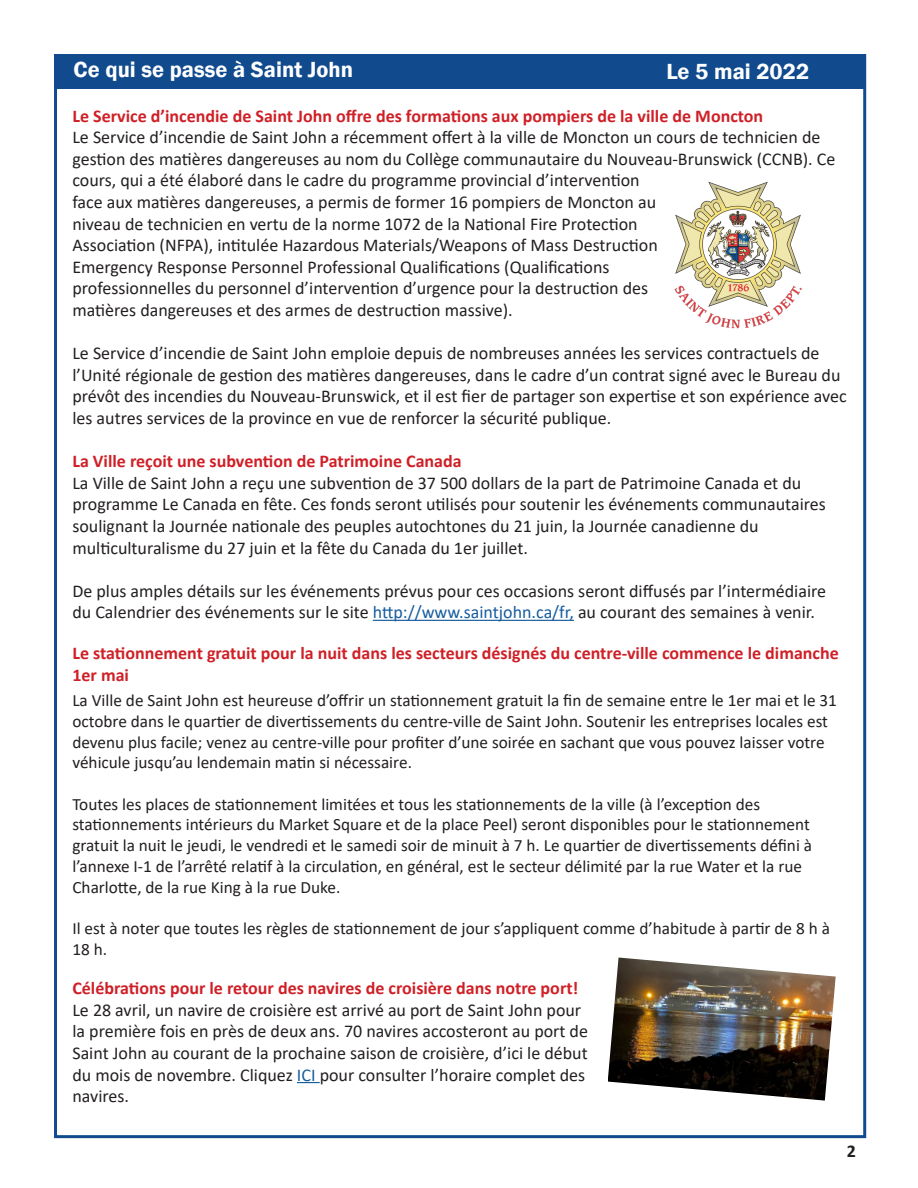
<style>
.page{position:relative;width:918px;height:1188px;background:#fff}
.page>*{position:absolute;margin:0;border:0;box-sizing:border-box;transform-origin:0 0}
.t1{font:600 22.5px "Franklin Gothic";color:#fff}
.Default_Calibri{font:18px/21.6px "Calibri";color:#231f20}
.Default_Calibri-2{font:700 18px/21.6px "Calibri";color:#cf2027}
.t2{font:700 18px "Calibri";color:#231f20}
.Default_Calibri-3{font:17.25px/20.7px "Calibri";color:#231f20}
.s1{color:#175d9e}
</style>
<div class="page">
<div style="left:54px;top:54px;width:810px;height:34px;background:#114b8e"></div>
<img style="left:674px;top:181px;width:128px;height:148px">
<img style="left:608px;top:958px;width:228px;height:143px">
<hr style="left:373px;top:620px;width:201px;height:1px;background:#175d9e">
<svg style="left:297px;top:1082px;width:23px;height:1px"></svg>
<p class="t1" style="left:74px;top:56px;width:281px">Ce qui se passe à Saint John</p>
<p class="t1" style="left:666px;top:57px;width:144px">Le 5 mai 2022</p>
<p class="Default_Calibri-2" style="left:72px;top:104px;width:692px">Le Service d’incendie de Saint John offre des formations aux pompiers de la ville de Moncton</p>
<p class="Default_Calibri" style="left:72px;top:126px;width:765px">Le Service d’incendie de Saint John a récemment offert à la ville de Moncton un cours de technicien de gestion des matières dangereuses au nom du Collège communautaire du Nouveau-Brunswick (CCNB). Ce cours, qui a été élaboré dans le cadre du programme provincial d’intervention<br>face aux matières dangereuses, a permis de former 16 pompiers de Moncton au<br>niveau de technicien en vertu de la norme 1072 de la National Fire Protection<br>Association (NFPA), intitulée Hazardous Materials/Weapons of Mass Destruction<br>Emergency Response Personnel Professional Qualifications (Qualifications<br>professionnelles du personnel d’intervention d’urgence pour la destruction des<br>matières dangereuses et des armes de destruction massive).</p>
<p class="Default_Calibri" style="left:72px;top:342px;width:776px">Le Service d’incendie de Saint John emploie depuis de nombreuses années les services contractuels de l’Unité régionale de gestion des matières dangereuses, dans le cadre d’un contrat signé avec le Bureau du prévôt des incendies du Nouveau-Brunswick, et il est fier de partager son expertise et son expérience avec les autres services de la province en vue de renforcer la sécurité publique.</p>
<p class="Default_Calibri-2" style="left:72px;top:450px;width:391px">La Ville reçoit une subvention de Patrimoine Canada</p>
<p class="Default_Calibri" style="left:72px;top:471px;width:755px">La Ville de Saint John a reçu une subvention de 37 500 dollars de la part de Patrimoine Canada et du programme Le Canada en fête. Ces fonds seront utilisés pour soutenir les événements communautaires soulignant la Journée nationale des peuples autochtones du 21 juin, la Journée canadienne du multiculturalisme du 27 juin et la fête du Canada du 1er juillet.</p>
<p class="Default_Calibri" style="left:72px;top:579px;width:755px">De plus amples détails sur les événements prévus pour ces occasions seront diffusés par l’intermédiaire du Calendrier des événements sur le site <span class="s1">http://www.saintjohn.ca/fr,</span> au courant des semaines à venir.</p>
<p class="Default_Calibri-2" style="left:72px;top:642px;width:768px">Le stationnement gratuit pour la nuit dans les secteurs désignés du centre-ville commence le dimanche<br>1er mai</p>
<p class="Default_Calibri-3" style="left:72px;top:690px;width:766px">La Ville de Saint John est heureuse d’offrir un stationnement gratuit la fin de semaine entre le 1er mai et le 31 octobre dans le quartier de divertissements du centre-ville de Saint John. Soutenir les entreprises locales est devenu plus facile; venez au centre-ville pour profiter d’une soirée en sachant que vous pouvez laisser votre véhicule jusqu’au lendemain matin si nécessaire.</p>
<p class="Default_Calibri-3" style="left:72px;top:793px;width:741px">Toutes les places de stationnement limitées et tous les stationnements de la ville (à l’exception des stationnements intérieurs du Market Square et de la place Peel) seront disponibles pour le stationnement gratuit la nuit le jeudi, le vendredi et le samedi soir de minuit à 7 h. Le quartier de divertissements défini à l’annexe I-1 de l’arrêté relatif à la circulation, en général, est le secteur délimité par la rue Water et la rue Charlotte, de la rue King à la rue Duke.</p>
<p class="Default_Calibri-3" style="left:72px;top:917px;width:759px">Il est à noter que toutes les règles de stationnement de jour s’appliquent comme d’habitude à partir de 8 h à<br>18 h.</p>
<p class="Default_Calibri-2" style="left:72px;top:977px;width:508px">Célébrations pour le retour des navires de croisière dans notre port!</p>
<p class="Default_Calibri" style="left:72px;top:999px;width:517px">Le 28 avril, un navire de croisière est arrivé au port de Saint John pour la première fois en près de deux ans. 70 navires accosteront au port de Saint John au courant de la prochaine saison de croisière, d’ici le début du mois de novembre. Cliquez <span class="s1">ICI</span> pour consulter l’horaire complet des navires.</p>
<p class="t2" style="left:847px;top:1138px;width:11px">2</p>
</div>
